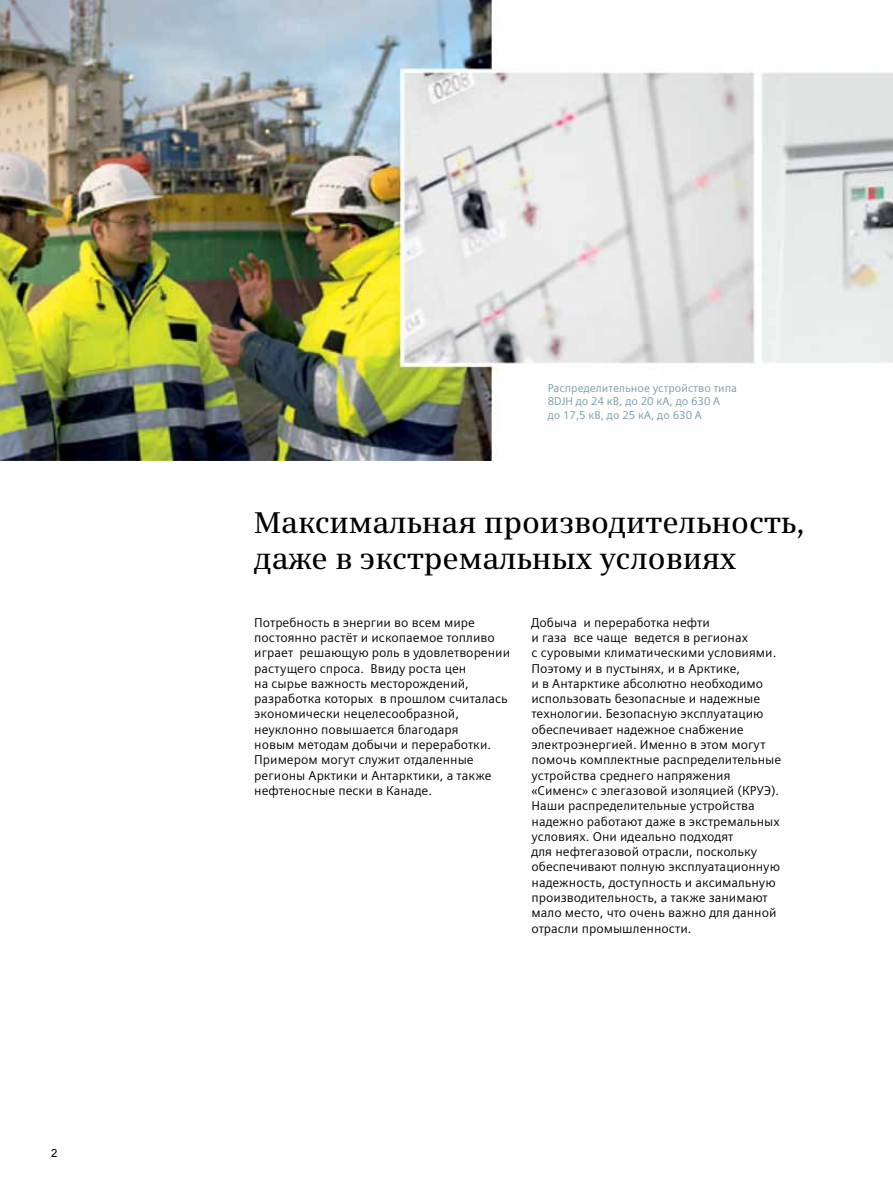
<style>
.page{position:relative;width:893px;height:1191px;background:#fff}
.page>*{position:absolute;margin:0;border:0;box-sizing:border-box;transform-origin:0 0}
.t1{font:600 30px/36px "Siemens Serif";color:#000}
.t2{font:12.75px/15.3px "Siemens Sans";color:#000}
.t3{font:11.25px/13.5px "Siemens Sans";color:#7b9aa9}
.t4{font:11.25px "Arial";color:#000}
</style>
<div class="page">
<img style="left:0;top:0;width:893px;height:460px">
<p class="t4" style="left:51px;top:1145px;width:8px">2</p>
<p class="t3" style="left:548px;top:381px;width:191px">Распределительное устройство типа<br>8DJH до 24 кВ, до 20 кA, до 630 A<br>до 17,5 кВ, до 25 кA, до 630 A</p>
<h1 class="t1" style="left:254px;top:504px;width:552px">Максимальная производительность, даже в экстремальных условиях</h1>
<p class="t2" style="left:254px;top:614px;width:257px">Потребность в энергии во всем мире постоянно растёт и ископаемое топливо играет решающую роль в удовлетворении растущего спроса. Ввиду роста цен<br>на сырье важность месторождений, разработка которых в прошлом считалась экономически нецелесообразной, неуклонно повышается благодаря<br>новым методам добычи и переработки.<br>Примером могут служит отдаленные регионы Арктики и Антарктики, а также нефтеносные пески в Канаде.</p>
<p class="t2" style="left:531px;top:614px;width:251px">Добыча и переработка нефти<br>и газа все чаще ведется в регионах<br>с суровыми климатическими условиями.<br>Поэтому и в пустынях, и в Арктике,<br>и в Антарктике абсолютно необходимо использовать безопасные и надежные технологии. Безопасную эксплуатацию обеспечивает надежное снабжение электроэнергией. Именно в этом могут помочь комплектные распределительные устройства среднего напряжения «Сименс» с элегазовой изоляцией (КРУЭ).<br>Наши распределительные устройства надежно работают даже в экстремальных условиях. Они идеально подходят<br>для нефтегазовой отрасли, поскольку обеспечивают полную эксплуатационную надежность, доступность и аксимальную производительность, а также занимают мало место, что очень важно для данной отрасли промышленности.</p>
</div>
